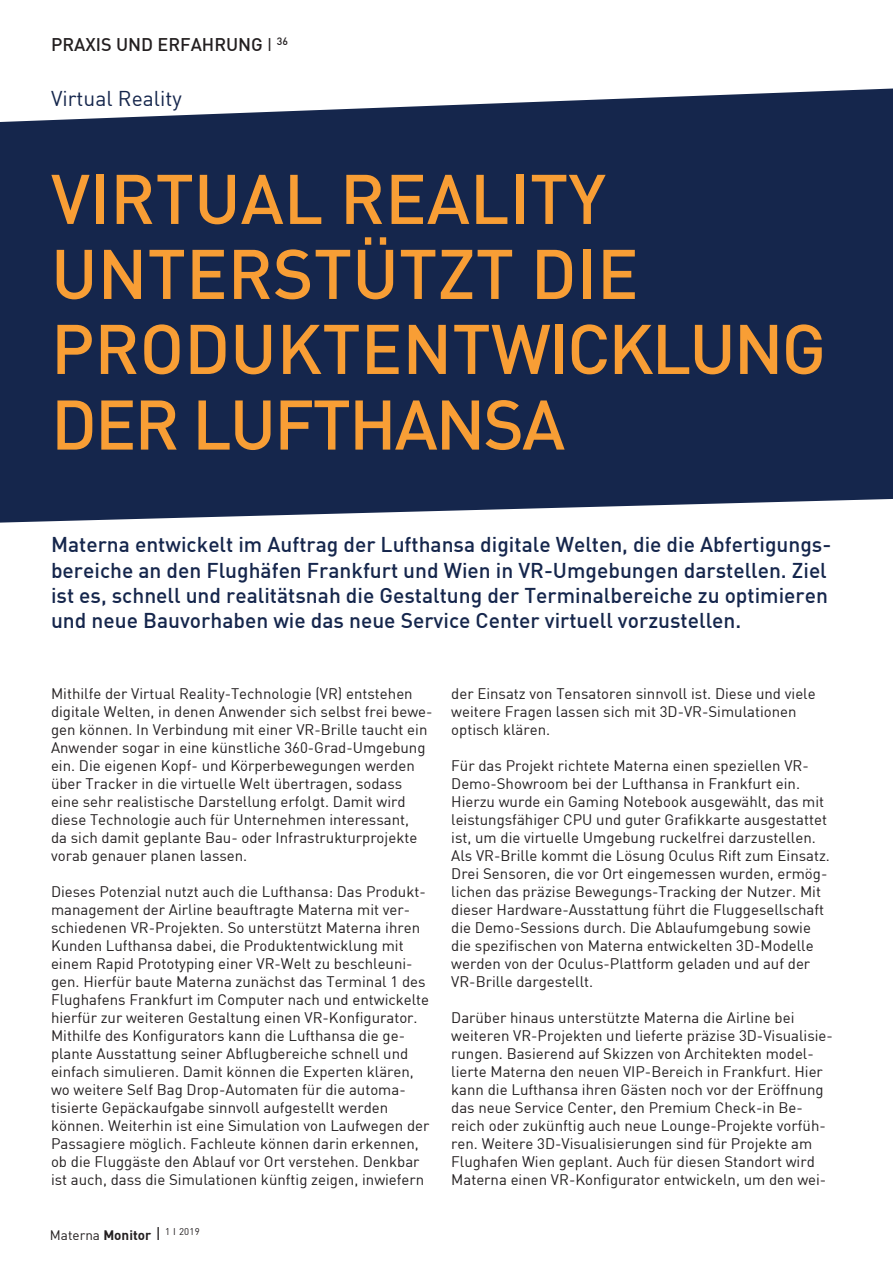
<style>
.page{position:relative;width:893px;height:1263px;background:#fff}
.page>*{position:absolute;margin:0;border:0;box-sizing:border-box;transform-origin:0 0}
.t1{font:69px/75.2px "DIN Medium";color:#f89e35}
.t2{font:21px/25.2px "DIN Medium";color:#15264c}
.t3{font:21px "DIN";color:#15264c}
.t4{font:18px "DIN Medium";color:#231f20}
.t5{font:15px/18px "DIN";color:#231f20}
.t6{font:13.5px "DIN";color:#231f20}
.s1{font-family:"DIN"}
.s2{font-family:"DIN Bold"}
.s3{font-size:18px}
</style>
<div class="page">
<div style="left:0;top:89px;width:893px;height:434px;background:#15264c"></div>
<p class="t4" style="left:51px;top:33px;width:238px">PRAXIS UND ERFAHRUNG <span class="s1">I</span> <sup>36</sup></p>
<h2 class="t3" style="left:51px;top:85px;width:132px">Virtual Reality</h2>
<h1 class="t1" style="left:51px;top:159px;width:777px">VIRTUAL REALITY<br>UNTERSTÜTZT DIE<br>PRODUKTENTWICKLUNG<br>DER LUFTHANSA</h1>
<p class="t2" style="left:51px;top:532px;width:782px">Materna entwickelt im Auftrag der Lufthansa digitale Welten, die die Abfertigungs&shy;bereiche an den Flughäfen Frankfurt und Wien in VR-Umgebungen darstellen. Ziel ist es, schnell und realitätsnah die Gestaltung der Terminalbereiche zu optimieren und neue Bauvorhaben wie das neue Service Center virtuell vorzustellen.</p>
<p class="t5" style="left:51px;top:685px;width:383px">Mithilfe der Virtual Reality-Technologie (VR) entstehen digitale Welten, in denen Anwender sich selbst frei bewe&shy;gen können. In Verbindung mit einer VR-Brille taucht ein Anwender sogar in eine künstliche 360-Grad-Umgebung ein. Die eigenen Kopf- und Körperbewegungen werden über Tracker in die virtuelle Welt übertragen, sodass eine sehr realistische Darstellung erfolgt. Damit wird diese Technologie auch für Unternehmen interessant,<br>da sich damit geplante Bau- oder Infrastrukturprojekte vorab genauer planen lassen.</p>
<p class="t5" style="left:51px;top:883px;width:380px">Dieses Potenzial nutzt auch die Lufthansa: Das Produkt&shy;management der Airline beauftragte Materna mit ver&shy;schiedenen VR-Projekten. So unterstützt Materna ihren Kunden Lufthansa dabei, die Produktentwicklung mit einem Rapid Prototyping einer VR-Welt zu beschleuni&shy;gen. Hierfür baute Materna zunächst das Terminal 1 des Flughafens Frankfurt im Computer nach und entwickelte hierfür zur weiteren Gestaltung einen VR-Konfigurator.<br>Mithilfe des Konfigurators kann die Lufthansa die ge&shy;plante Ausstattung seiner Abflugbereiche schnell und einfach simulieren. Damit können die Experten klären, wo weitere Self Bag Drop-Automaten für die automa&shy;tisierte Gepäckaufgabe sinnvoll aufgestellt werden können. Weiterhin ist eine Simulation von Laufwegen der Passagiere möglich. Fachleute können darin erkennen, ob die Fluggäste den Ablauf vor Ort verstehen. Denkbar ist auch, dass die Simulationen künftig zeigen, inwiefern</p>
<p class="t6" style="left:50px;top:1227px;width:151px">Materna <span class="s2">Monitor</span> <span class="s3">I</span> <sup>1</sup> <sup>I</sup> <sup>2019</sup></p>
<p class="t5" style="left:451px;top:685px;width:366px">der Einsatz von Tensatoren sinnvoll ist. Diese und viele weitere Fragen lassen sich mit 3D-VR-Simulationen optisch klären.</p>
<p class="t5" style="left:451px;top:757px;width:380px">Für das Projekt richtete Materna einen speziellen VR-Demo-Showroom bei der Lufthansa in Frankfurt ein.<br>Hierzu wurde ein Gaming Notebook ausgewählt, das mit leistungsfähiger CPU und guter Grafikkarte ausgestattet ist, um die virtuelle Umgebung ruckelfrei darzustellen.<br>Als VR-Brille kommt die Lösung Oculus Rift zum Einsatz.<br>Drei Sensoren, die vor Ort eingemessen wurden, ermög&shy;lichen das präzise Bewegungs-Tracking der Nutzer. Mit dieser Hardware-Ausstattung führt die Fluggesellschaft die Demo-Sessions durch. Die Ablaufumgebung sowie die spezifischen von Materna entwickelten 3D-Modelle werden von der Oculus-Plattform geladen und auf der VR-Brille dargestellt.</p>
<p class="t5" style="left:451px;top:1009px;width:383px">Darüber hinaus unterstützte Materna die Airline bei weiteren VR-Projekten und lieferte präzise 3D-Visualisie&shy;rungen. Basierend auf Skizzen von Architekten model&shy;lierte Materna den neuen VIP-Bereich in Frankfurt. Hier kann die Lufthansa ihren Gästen noch vor der Eröffnung das neue Service Center, den Premium Check-in Be&shy;reich oder zukünftig auch neue Lounge-Projekte vorfüh&shy;ren. Weitere 3D-Visualisierungen sind für Projekte am Flughafen Wien geplant. Auch für diesen Standort wird Materna einen VR-Konfigurator entwickeln, um den wei-</p>
</div>
